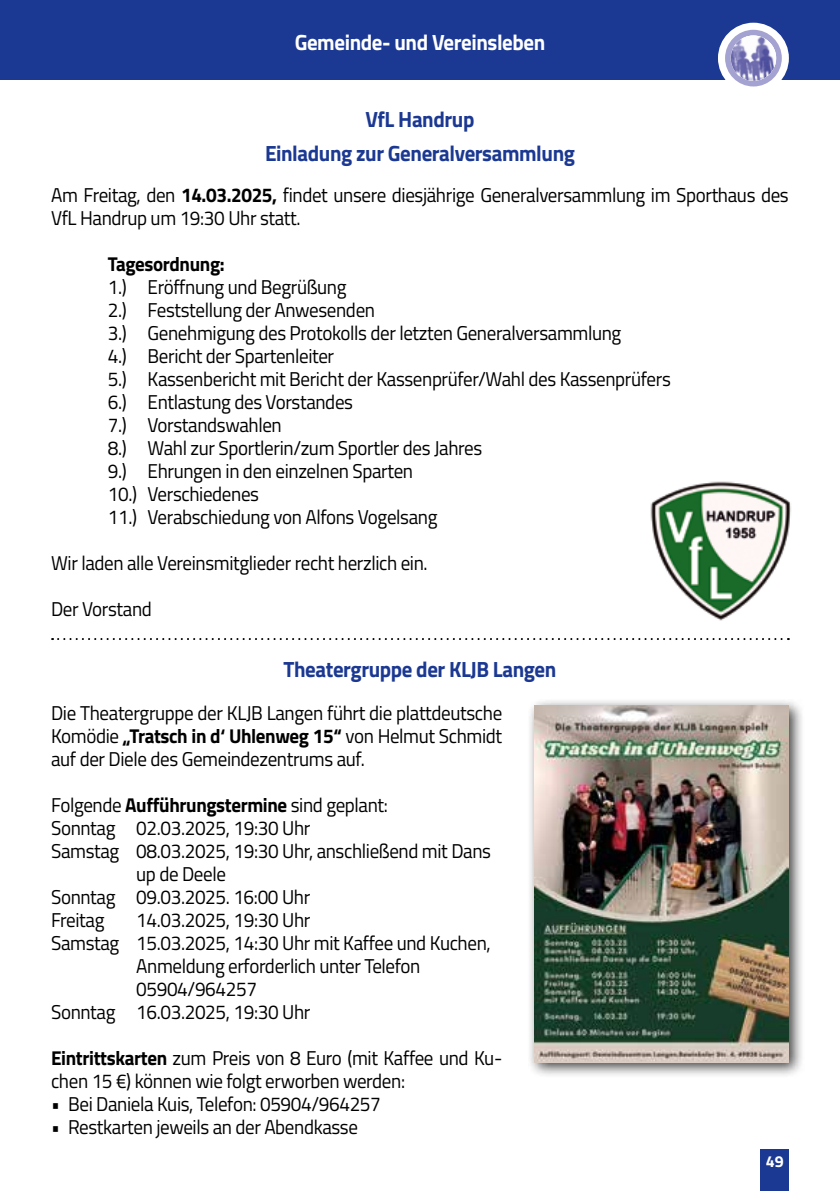
<style>
.page{position:relative;width:840px;height:1191px;background:#fff}
.page>*{position:absolute;margin:0;border:0;box-sizing:border-box;transform-origin:0 0}
.t1{font:700 22px/34px "Titillium Web";letter-spacing:-.02em;color:#1b3892;text-align:center;scale:.95 1}
.t2{font:700 22px "Titillium Web";letter-spacing:-.02em;color:#fff;scale:.95 1}
.t3{font:20px/23px "Titillium Web";letter-spacing:-.02em;color:#000;scale:.95 1}
.t4{font:700 20px "Titillium Web";letter-spacing:-.02em;color:#000;scale:.95 1}
.t5{font:700 16px "Titillium Web";color:#fff}
.s1{font-weight:700}
</style>
<div class="page">
<div style="left:760px;top:1149px;width:28px;height:42px;background:#1b3892"></div>
<div style="left:0;top:0;width:839px;height:79px;background:#1b3892"></div>
<div style="left:717px;top:23px;width:71px;height:71px;background:#fff;border-radius:50%"></div>
<div style="left:724px;top:30px;width:57px;height:56px;background:#a4a2d0;border-radius:50%"></div>
<img style="left:730px;top:35px;width:45px;height:46px">
<div style="left:526px;top:698px;width:278px;height:380px;background:#000;opacity:.75"></div>
<img style="left:534px;top:706px;width:254px;height:356px">
<svg style="left:52px;top:638px;width:736px;height:2px"></svg>
<img style="left:650px;top:481px;width:141px;height:139px">
<p class="t2" style="left:294px;top:26px;width:265px">Gemeinde- und V reinsleben</p>
<p class="t2" style="left:323px;top:26px;width:205px">Amtliche Mitteilungen</p>
<p class="t1" style="left:265px;top:101px;width:327px">VfL Handrup<br>Einladung zur Generalversammlung</p>
<p class="t3" style="left:51px;top:182px;width:777px">Am Freitag, den <span class="s1">14.03.2025,</span> findet unsere diesjährige Generalversammlung im Sporthaus des<br>VfL Handrup um 19:30 Uhr statt.</p>
<p class="t4" style="left:108px;top:248px;width:124px">Tagesordnung:</p>
<p class="t3" style="left:108px;top:274px;width:594px">1.) Eröffnung und Begrüßung<br>2.) Feststellung der Anwesenden<br>3.) Genehmigung des Protokolls der letzten Generalversammlung<br>4.) Bericht der Spartenleiter<br>5.) Kassenbericht mit Bericht der Kassenprüfer/Wahl des Kassenprüfers 6.) Entlastung des Vorstandes<br>7.) Vorstandswahlen<br>8.) Wahl zur Sportlerin/zum Sportler des Jahres<br>9.) Ehrungen in den einzelnen Sparten<br>10.) Verschiedenes<br>11.) Verabschiedung von Alfons Vogelsang</p>
<p class="t3" style="left:51px;top:550px;width:397px">Wir laden alle Vereinsmitglieder recht herzlich ein.</p>
<p class="t3" style="left:51px;top:596px;width:108px">Der Vorstand</p>
<p class="t1" style="left:283px;top:651px;width:288px">Theatergruppe der KLJB Langen</p>
<p class="t3" style="left:51px;top:700px;width:476px;text-align:justify">Die Theatergruppe der KLJB Langen führt die plattdeutsche Komödie <span class="s1">„Tratsch in d‘ Uhlenweg 15“</span> von Helmut Schmidt auf der Diele des Gemeindezentrums auf.</p>
<p class="t3" style="left:51px;top:792px;width:356px">Folgende <span class="s1">Aufführungstermine</span> sind geplant:</p>
<p class="t3" style="left:51px;top:815px;width:274px">Sonntag 02.03.2025, 19:30 Uhr</p>
<p class="t3" style="left:51px;top:838px;width:464px">Samstag 08.03.2025, 19:30 Uhr, anschließend mit Dans</p>
<p class="t3" style="left:136px;top:861px;width:96px">up de Deele</p>
<p class="t3" style="left:51px;top:884px;width:274px">Sonntag 09.03.2025. 16:00 Uhr</p>
<p class="t3" style="left:51px;top:907px;width:58px">Freitag</p>
<p class="t3" style="left:136px;top:907px;width:185px">14.03.2025, 19:30 Uhr</p>
<p class="t3" style="left:51px;top:930px;width:464px">Samstag 15.03.2025, 14:30 Uhr mit Kaffee und Kuchen,</p>
<p class="t3" style="left:136px;top:953px;width:300px">Anmeldung erforderlich unter Telefon</p>
<p class="t3" style="left:136px;top:976px;width:129px">05904/964257</p>
<p class="t3" style="left:51px;top:999px;width:274px">Sonntag 16.03.2025, 19:30 Uhr</p>
<p class="t3" style="left:51px;top:1045px;width:476px"><span class="s1">Eintrittskarten</span> zum Preis von 8 Euro (mit Kaffee und Ku&shy;chen 15 €) können wie folgt erworben werden:</p>
<p class="t3" style="left:51px;top:1091px;width:348px">• Bei Daniela Kuis, Telefon: 05904/964257</p>
<p class="t3" style="left:51px;top:1114px;width:324px">• Restkarten jeweils an der Abendkasse</p>
<p class="t5" style="left:765px;top:1149px;width:19px">49</p>
</div>
